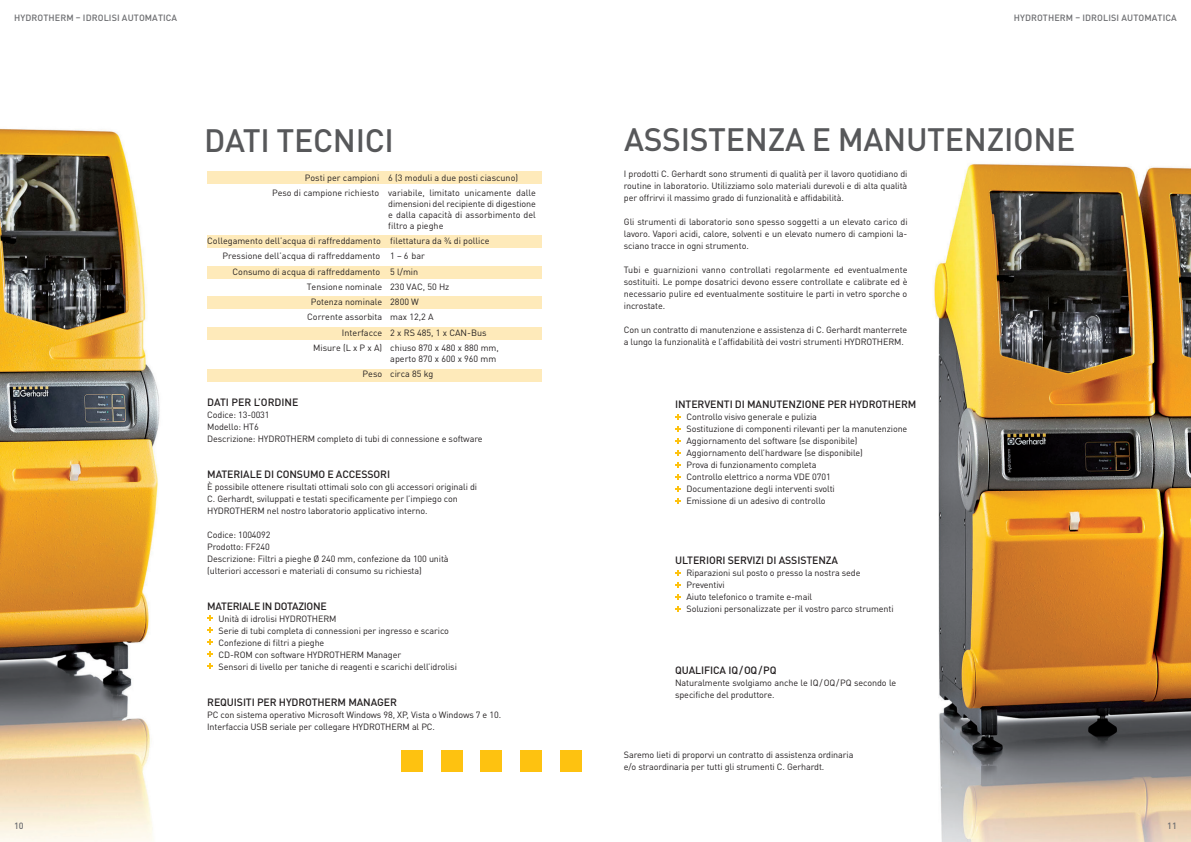
<style>
.page{position:relative;width:1191px;height:842px;background:#fff}
.page>*{position:absolute;margin:0;border:0;box-sizing:border-box;transform-origin:0 0}
.Headline_normal{font:500 32px "DINOT";letter-spacing:-.01em;color:#57585a}
.Headline_klein{font:500 10.5px "DINOT";letter-spacing:-.01em;color:#231f20}
.Fließtext{font:500 10.5px "DINOT";letter-spacing:-.01em;color:#231f20}
.Headline_klein-2{font:500 10.5px "DINOT";letter-spacing:-.03em;color:#231f20}
.Fließtext-2{font:9px/12px "DINOT";letter-spacing:-.01em;color:#231f20}
.t1{font:500 9px "DINOT";letter-spacing:.01em;color:#6c6d70}
</style>
<div class="page">
<img style="left:933px;top:164px;width:258px;height:678px">
<img style="left:0;top:128px;width:160px;height:714px">
<div style="left:401px;top:750px;width:21px;height:21px;background:#fec210"></div>
<div style="left:441px;top:750px;width:21px;height:21px;background:#fec210"></div>
<div style="left:480px;top:750px;width:22px;height:21px;background:#fec210"></div>
<div style="left:520px;top:750px;width:21px;height:21px;background:#fec210"></div>
<div style="left:560px;top:750px;width:21px;height:21px;background:#fec210"></div>
<div style="left:207px;top:172px;width:335px;height:12px;background:#feeaba"></div>
<div style="left:207px;top:236px;width:335px;height:12px;background:#feeaba"></div>
<div style="left:207px;top:266px;width:335px;height:12px;background:#feeaba"></div>
<div style="left:207px;top:296px;width:335px;height:12px;background:#feeaba"></div>
<div style="left:207px;top:327px;width:335px;height:12px;background:#feeaba"></div>
<div style="left:207px;top:369px;width:335px;height:12px;background:#feeaba"></div>
<svg style="left:207px;top:615px;width:6px;height:6px"></svg>
<svg style="left:207px;top:627px;width:6px;height:6px"></svg>
<svg style="left:207px;top:639px;width:6px;height:6px"></svg>
<svg style="left:207px;top:651px;width:6px;height:6px"></svg>
<svg style="left:207px;top:663px;width:6px;height:6px"></svg>
<svg style="left:675px;top:414px;width:5px;height:5px"></svg>
<svg style="left:675px;top:426px;width:5px;height:5px"></svg>
<svg style="left:675px;top:438px;width:5px;height:5px"></svg>
<svg style="left:675px;top:450px;width:5px;height:5px"></svg>
<svg style="left:675px;top:462px;width:5px;height:5px"></svg>
<svg style="left:675px;top:474px;width:5px;height:5px"></svg>
<svg style="left:675px;top:486px;width:5px;height:5px"></svg>
<svg style="left:675px;top:498px;width:5px;height:5px"></svg>
<svg style="left:675px;top:570px;width:5px;height:5px"></svg>
<svg style="left:675px;top:582px;width:5px;height:5px"></svg>
<svg style="left:675px;top:594px;width:5px;height:5px"></svg>
<svg style="left:675px;top:606px;width:5px;height:6px"></svg>
<p class="t1" style="left:14px;top:12px;width:164px">HYDROTHERM – IDROLISI AUTOMATICA</p>
<p class="t1" style="left:1013px;top:12px;width:164px">HYDROTHERM – IDROLISI AUTOMATICA</p>
<p class="Headline_normal" style="left:204px;top:120px;width:191px">DATI TECNICI</p>
<p class="Headline_normal" style="left:624px;top:119px;width:453px">ASSISTENZA E MANUTENZIONE</p>
<p class="Fließtext-2" style="left:624px;top:168px;width:285px;text-align:justify">I prodotti C. Gerhardt sono strumenti di qualità per il lavoro quotidiano di routine in laboratorio. Utilizziamo solo materiali durevoli e di alta qualità per offrirvi il massimo grado di funzionalità e affidabilità.</p>
<p class="Fließtext-2" style="left:624px;top:216px;width:285px;text-align:justify">Gli strumenti di laboratorio sono spesso soggetti a un elevato carico di lavoro. Vapori acidi, calore, solventi e un elevato numero di campioni la&shy;sciano tracce in ogni strumento.</p>
<p class="Fließtext-2" style="left:624px;top:264px;width:285px;text-align:justify">Tubi e guarnizioni vanno controllati regolarmente ed eventualmente sostituiti. Le pompe dosatrici devono essere controllate e calibrate ed è necessario pulire ed eventualmente sostituire le parti in vetro sporche o incrostate.</p>
<p class="Fließtext-2" style="left:624px;top:324px;width:285px">Con un contratto di manutenzione e assistenza di C. Gerhardt manterrete a lungo la funzionalità e l’affidabilità dei vostri strumenti HYDROTHERM.</p>
<p class="Fließtext-2" style="left:305px;top:171px;width:215px">Posti per campioni 6 (3 moduli a due posti ciascuno)</p>
<p class="Fließtext-2" style="left:388px;top:187px;width:149px;line-height:11px;text-align:justify;text-indent:-116px">Peso di campione richiesto variabile, limitato unicamente dalle dimensioni del recipiente di digestione e dalla capacità di assorbimento del filtro a pieghe</p>
<p class="Fließtext-2" style="left:207px;top:235px;width:284px">Collegamento dell’acqua di raffreddamento filettatura da ¾ di pollice</p>
<p class="Fließtext-2" style="left:222px;top:250px;width:204px">Pressione dell’acqua di raffreddamento 1 – 6 bar</p>
<p class="Fließtext-2" style="left:232px;top:265px;width:187px">Consumo di acqua di raffreddamento 5 l/min</p>
<p class="Fließtext-2" style="left:307px;top:281px;width:144px">Tensione nominale 230 VAC, 50 Hz</p>
<p class="Fließtext-2" style="left:311px;top:296px;width:110px">Potenza nominale 2800 W</p>
<p class="Fließtext-2" style="left:307px;top:311px;width:128px">Corrente assorbita max 12,2 A</p>
<p class="Fließtext-2" style="left:342px;top:326px;width:146px">Interfacce 2 x RS 485, 1 x CAN-Bus</p>
<p class="Fließtext-2" style="left:313px;top:342px;width:187px;line-height:11px;text-align:right">Misure (L x P x A) chiuso 870 x 480 x 880 mm, aperto 870 x 600 x 960 mm</p>
<p class="Fließtext-2" style="left:362px;top:368px;width:72px">Peso circa 85 kg</p>
<p class="Fließtext" style="left:207px;top:395px;width:93px">DATI PER L’ORDINE</p>
<p class="Fließtext-2" style="left:207px;top:408px;width:64px">Codice: 13-0031</p>
<p class="Fließtext-2" style="left:207px;top:420px;width:53px">Modello: HT6</p>
<p class="Fließtext-2" style="left:207px;top:432px;width:277px">Descrizione: HYDROTHERM completo di tubi di connessione e software</p>
<p class="Fließtext" style="left:207px;top:467px;width:184px">MATERIALE DI CONSUMO E ACCESSORI</p>
<p class="Fließtext-2" style="left:207px;top:480px;width:271px">È possibile ottenere risultati ottimali solo con gli accessori originali di<br>C. Gerhardt, sviluppati e testati specificamente per l’impiego con<br>HYDROTHERM nel nostro laboratorio applicativo interno.</p>
<p class="Fließtext-2" style="left:207px;top:528px;width:65px">Codice: 1004092</p>
<p class="Fließtext-2" style="left:207px;top:540px;width:64px">Prodotto: FF240</p>
<p class="Fließtext-2" style="left:207px;top:552px;width:243px">Descrizione: Filtri a pieghe Ø 240 mm, confezione da 100 unità</p>
<p class="Fließtext-2" style="left:207px;top:564px;width:216px">(ulteriori accessori e materiali di consumo su richiesta)</p>
<p class="Headline_klein-2" style="left:207px;top:599px;width:121px">MATERIALE IN DOTAZIONE</p>
<p class="Fließtext-2" style="left:218px;top:612px;width:240px">Unità di idrolisi HYDROTHERM<br>Serie di tubi completa di connessioni per ingresso e scarico Confezione di filtri a pieghe<br>CD-ROM con software HYDROTHERM Manager<br>Sensori di livello per taniche di reagenti e scarichi dell’idrolisi</p>
<p class="Headline_klein" style="left:207px;top:695px;width:191px">REQUISITI PER HYDROTHERM MANAGER</p>
<p class="Fließtext-2" style="left:207px;top:708px;width:295px">PC con sistema operativo Microsoft Windows 98, XP, Vista o Windows 7 e 10.</p>
<p class="Fließtext-2" style="left:207px;top:720px;width:229px">Interfaccia USB seriale per collegare HYDROTHERM al PC.</p>
<p class="Headline_klein" style="left:675px;top:397px;width:243px">INTERVENTI DI MANUTENZIONE PER HYDROTHERM</p>
<p class="Fließtext-2" style="left:686px;top:410px;width:222px">Controllo visivo generale e pulizia<br>Sostituzione di componenti rilevanti per la manutenzione Aggiornamento del software (se disponibile)<br>Aggiornamento dell’hardware (se disponibile)<br>Prova di funzionamento completa<br>Controllo elettrico a norma VDE 0701<br>Documentazione degli interventi svolti<br>Emissione di un adesivo di controllo</p>
<p class="Headline_klein" style="left:675px;top:553px;width:164px">ULTERIORI SERVIZI DI ASSISTENZA</p>
<p class="Fließtext-2" style="left:686px;top:566px;width:209px">Riparazioni sul posto o presso la nostra sede Preventivi<br>Aiuto telefonico o tramite e-mail<br>Soluzioni personalizzate per il vostro parco strumenti</p>
<p class="Headline_klein" style="left:675px;top:664px;width:103px">QUALIFICA IQ/OQ/PQ</p>
<p class="Fließtext-2" style="left:675px;top:677px;width:223px">Naturalmente svolgiamo anche le IQ/OQ/PQ secondo le specifiche del produttore.</p>
<p class="Fließtext-2" style="left:624px;top:749px;width:231px">Saremo lieti di proporvi un contratto di assistenza ordinaria e/o straordinaria per tutti gli strumenti C. Gerhardt.</p>
<p class="t1" style="left:14px;top:820px;width:11px">10</p>
<p class="t1" style="left:1167px;top:820px;width:11px">11</p>
</div>
